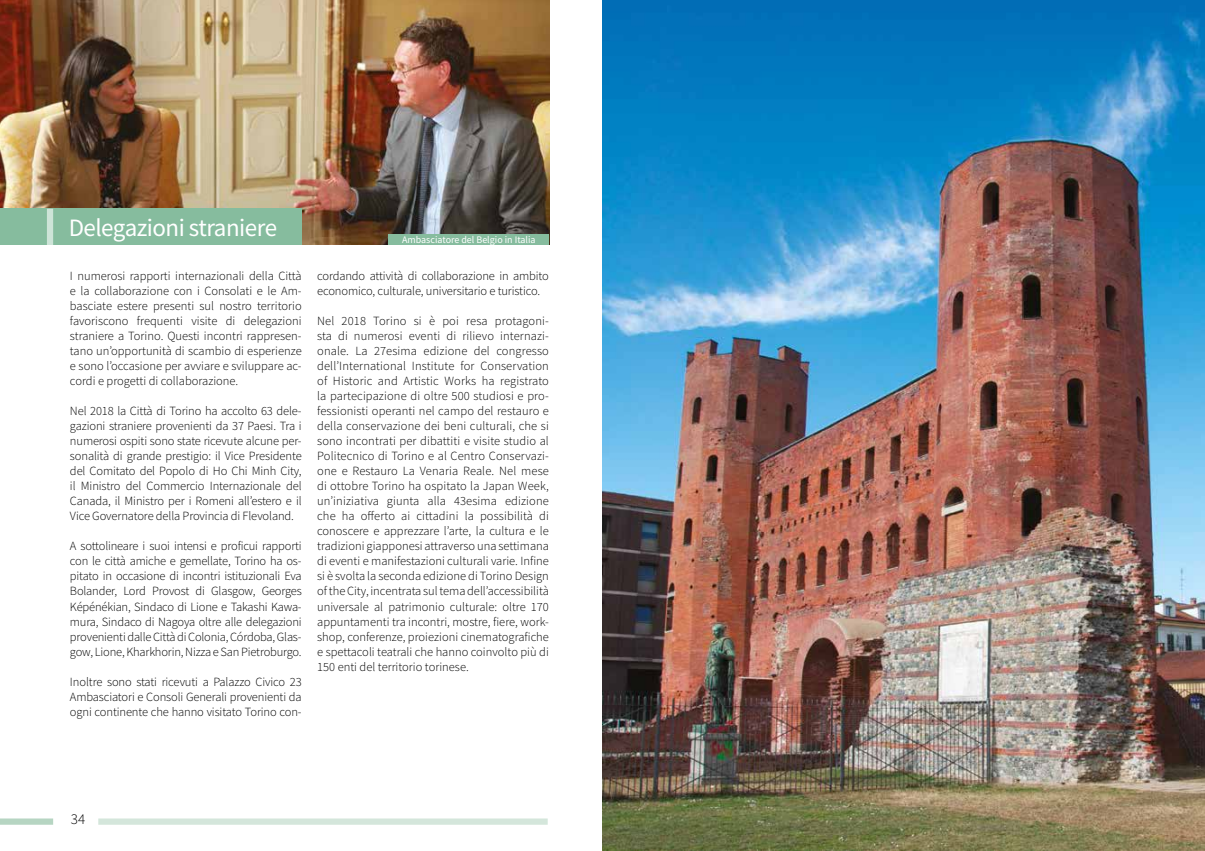
<style>
.page{position:relative;width:1205px;height:851px;background:#fff}
.page>*{position:absolute;margin:0;border:0;box-sizing:border-box;transform-origin:0 0}
.t1{font:25px "Source Sans Pro";letter-spacing:-.02em;color:#fff}
.t2{font:300 15px "Source Sans Pro";color:#000}
.t3{font:300 12.5px/15px "Source Sans Pro";letter-spacing:-.01em;color:#000;text-align:justify}
.t4{font:10px "Source Sans Pro";color:#fff}
</style>
<div class="page">
<img style="left:0;top:0;width:549px;height:245px">
<div style="left:98px;top:818px;width:450px;height:6px;background:#d4e6db"></div>
<div style="left:0;top:209px;width:301px;height:36px;background:#86bc9e"></div>
<svg style="left:47px;top:209px;width:6px;height:36px"></svg>
<div style="left:388px;top:234px;width:161px;height:11px;background:#86bc9e"></div>
<img style="left:602px;top:0;width:603px;height:850px">
<div style="left:0;top:818px;width:53px;height:6px;background:#b6d5c2"></div>
<h1 class="t1" style="left:69px;top:212px;width:210px">Delegazioni straniere</h1>
<p class="t3" style="left:70px;top:268px;width:233px">I numerosi rapporti internazionali della Città e la collaborazione con i Consolati e le Am&shy;basciate estere presenti sul nostro territorio favoriscono frequenti visite di delegazioni straniere a Torino. Questi incontri rappresen&shy;tano un’opportunità di scambio di esperienze e sono l’occasione per avviare e sviluppare ac&shy;cordi e progetti di collaborazione.</p>
<p class="t3" style="left:70px;top:403px;width:233px">Nel 2018 la Città di Torino ha accolto 63 dele&shy;gazioni straniere provenienti da 37 Paesi. Tra i numerosi ospiti sono state ricevute alcune per&shy;sonalità di grande prestigio: il Vice Presidente del Comitato del Popolo di Ho Chi Minh City, il Ministro del Commercio Internazionale del Canada, il Ministro per i Romeni all’estero e il Vice Governatore della Provincia di Flevoland.</p>
<p class="t3" style="left:70px;top:538px;width:233px">A sottolineare i suoi intensi e proficui rapporti con le città amiche e gemellate, Torino ha os&shy;pitato in occasione di incontri istituzionali Eva Bolander, Lord Provost di Glasgow, Georges Képénékian, Sindaco di Lione e Takashi Kawa&shy;mura, Sindaco di Nagoya oltre alle delegazioni provenienti dalle Città di Colonia, Córdoba, Glas&shy;gow, Lione, Kharkhorin, Nizza e San Pietroburgo.</p>
<p class="t3" style="left:70px;top:673px;width:233px">Inoltre sono stati ricevuti a Palazzo Civico 23<br>Ambasciatori e Consoli Generali provenienti da ogni continente che hanno visitato Torino con-</p>
<p class="t4" style="left:402px;top:234px;width:135px">Ambasciatore del Belgio in Italia</p>
<p class="t3" style="left:317px;top:268px;width:233px">cordando attività di collaborazione in ambito economico, culturale, universitario e turistico.</p>
<p class="t3" style="left:317px;top:313px;width:233px">Nel 2018 Torino si è poi resa protagoni&shy;sta di numerosi eventi di rilievo internazi&shy;onale. La 27esima edizione del congresso dell’International Institute for Conservation of Historic and Artistic Works ha registrato la partecipazione di oltre 500 studiosi e pro&shy;fessionisti operanti nel campo del restauro e della conservazione dei beni culturali, che si sono incontrati per dibattiti e visite studio al Politecnico di Torino e al Centro Conservazi&shy;one e Restauro La Venaria Reale. Nel mese di ottobre Torino ha ospitato la Japan Week, un’iniziativa giunta alla 43esima edizione che ha offerto ai cittadini la possibilità di conoscere e apprezzare l’arte, la cultura e le tradizioni giapponesi attraverso una settimana di eventi e manifestazioni culturali varie. Infine si è svolta la seconda edizione di Torino Design of the City, incentrata sul tema dell’accessibilità universale al patrimonio culturale: oltre 170 appuntamenti tra incontri, mostre, fiere, work&shy;shop, conferenze, proiezioni cinematografiche e spettacoli teatrali che hanno coinvolto più di 150 enti del territorio torinese.</p>
<p class="t2" style="left:71px;top:809px;width:16px">34</p>
</div>
